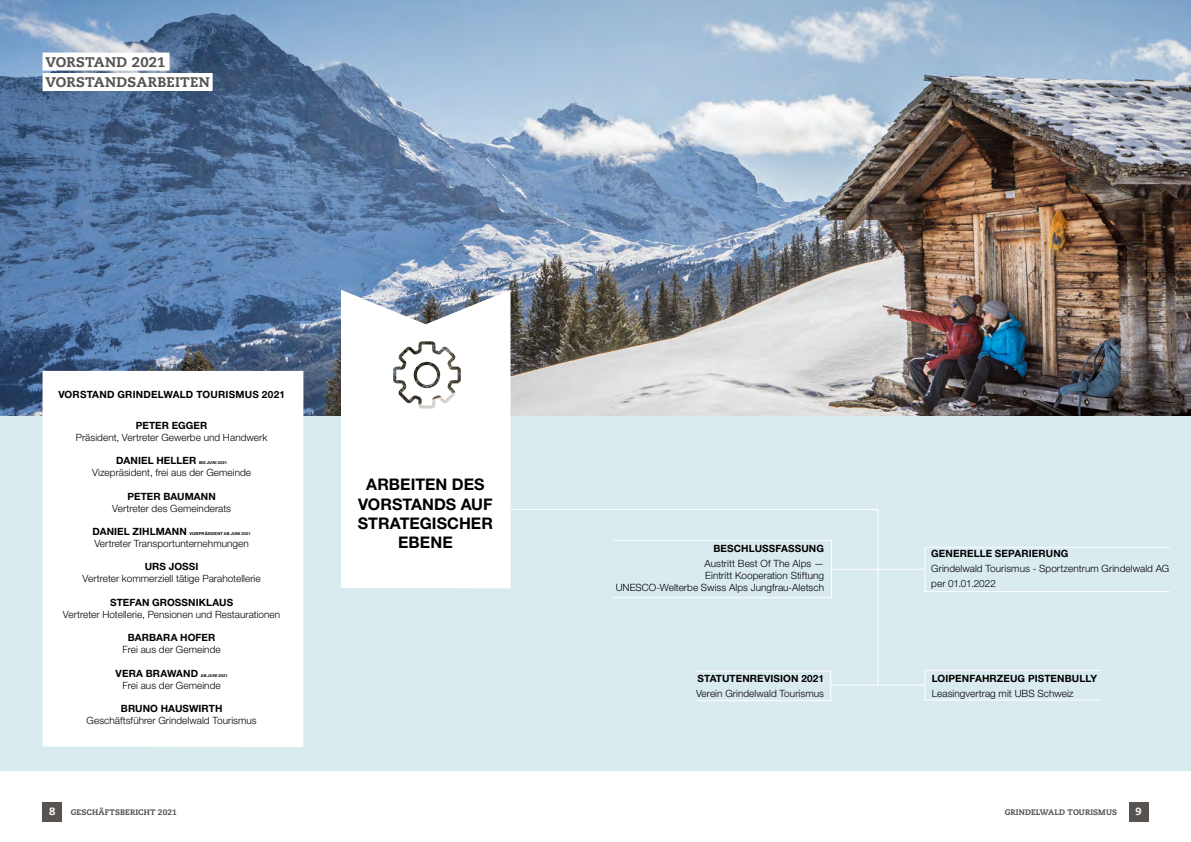
<style>
.page{position:relative;width:1191px;height:842px;background:#fff}
.page>*{position:absolute;margin:0;border:0;box-sizing:border-box;transform-origin:0 0}
.t1{font:700 16px/19.2px "Helvetica Neue LT Std";color:#000;text-align:center}
.t2{font:800 14px/20.5px "Caecilia LT Std";letter-spacing:.02em;color:#575351}
.t3{font:800 10.5px "Caecilia LT Std";color:#fff}
.t4{font:300 10px/12px "Helvetica Neue LT Std";letter-spacing:.005em;color:#000;text-align:right}
.t5{font:700 10px "Helvetica Neue LT Std";letter-spacing:.01em;color:#000}
.t6{font:800 8px "Caecilia LT Std";letter-spacing:.015em;color:#575351}
.t7{font:700 4px "Helvetica Neue LT Std";letter-spacing:.03em;color:#000}
</style>
<div class="page">
<div style="left:1128px;top:802px;width:20px;height:20px;background:#575351"></div>
<div style="left:43px;top:802px;width:19px;height:20px;background:#575351"></div>
<img style="left:0;top:0;width:1191px;height:417px">
<div style="left:0;top:417px;width:1191px;height:354px;background:#daebef"></div>
<svg style="left:341px;top:290px;width:169px;height:298px;fill:#fff"></svg>
<div style="left:43px;top:371px;width:260px;height:376px;background:#fff"></div>
<hr style="left:503px;top:509px;width:375px;height:1px;background:#fff">
<hr style="left:877px;top:509px;width:1px;height:176px;background:#fff">
<hr style="left:831px;top:685px;width:93px;height:1px;background:#fff">
<hr style="left:830px;top:569px;width:95px;height:1px;background:#fff">
<div style="left:43px;top:53px;width:126px;height:18px;background:#fff"></div>
<div style="left:43px;top:73px;width:170px;height:18px;background:#fff"></div>
<div style="left:612px;top:540px;width:220px;height:58px;border:1px solid #fff"></div>
<div style="left:600px;top:545px;width:229px;height:49px;background:#daebef"></div>
<div style="left:694px;top:670px;width:137px;height:31px;border:1px solid #fff"></div>
<div style="left:621px;top:675px;width:208px;height:22px;background:#daebef"></div>
<div style="left:924px;top:670px;width:176px;height:30px;border:1px solid #fff"></div>
<div style="left:924px;top:547px;width:246px;height:45px;border:1px solid #fff"></div>
<h2 class="t2" style="left:45px;top:52px;width:166px">VORSTAND 2021<br>VORSTANDSARBEITEN</h2>
<p class="t5" style="left:58px;top:388px;width:228px">VORSTAND GRINDELWALD TOURISMUS 2021</p>
<p class="t5" style="left:136px;top:419px;width:73px">PETER EGGER</p>
<p class="t4" style="left:76px;top:431px;width:193px">Präsident, Vertreter Gewerbe und Handwerk</p>
<p class="t5" style="left:116px;top:455px;width:81px">DANIEL HELLER</p>
<p class="t7" style="left:199px;top:460px;width:29px">BIS JUNI 2021</p>
<p class="t4" style="left:92px;top:467px;width:160px">Vizepräsident, frei aus der Gemeinde</p>
<p class="t5" style="left:127px;top:490px;width:90px">PETER BAUMANN</p>
<p class="t4" style="left:112px;top:502px;width:120px">Vertreter des Gemeinderats</p>
<p class="t5" style="left:93px;top:525px;width:96px">DANIEL ZIHLMANN</p>
<p class="t7" style="left:190px;top:531px;width:63px">VIZEPRÄSIDENT AB JUNI 2021</p>
<p class="t4" style="left:94px;top:537px;width:156px">Vertreter Transportunternehmungen</p>
<p class="t5" style="left:145px;top:561px;width:55px">URS JOSSI</p>
<p class="t4" style="left:83px;top:573px;width:180px">Vertreter kommerziell tätige Parahotellerie</p>
<p class="t5" style="left:110px;top:596px;width:125px">STEFAN GROSSNIKLAUS</p>
<p class="t4" style="left:63px;top:608px;width:219px">Vertreter Hotellerie, Pensionen und Restaurationen</p>
<p class="t5" style="left:128px;top:631px;width:89px">BARBARA HOFER</p>
<p class="t4" style="left:123px;top:643px;width:100px">Frei aus der Gemeinde</p>
<p class="t5" style="left:116px;top:667px;width:84px">VERA BRAWAND</p>
<p class="t7" style="left:201px;top:673px;width:28px">AB JUNI 2021</p>
<p class="t4" style="left:123px;top:679px;width:100px">Frei aus der Gemeinde</p>
<p class="t5" style="left:121px;top:702px;width:103px">BRUNO HAUSWIRTH</p>
<p class="t4" style="left:86px;top:714px;width:172px">Geschäftsführer Grindelwald Tourismus</p>
<h1 class="t1" style="left:358px;top:475px;width:137px">ARBEITEN DES<br>VORSTANDS AUF<br>STRATEGISCHER<br>EBENE</h1>
<p class="t5" style="left:713px;top:542px;width:112px">BESCHLUSSFASSUNG</p>
<p class="t4" style="left:615px;top:557px;width:210px">Austritt Best Of The Alps —<br>Eintritt Kooperation Stiftung<br>UNESCO-Welterbe Swiss Alps Jungfrau-Aletsch</p>
<p class="t5" style="left:697px;top:672px;width:128px">STATUTENREVISION 2021</p>
<p class="t4" style="left:696px;top:687px;width:129px">Verein Grindelwald Tourismus</p>
<p class="t5" style="left:931px;top:547px;width:139px">GENERELLE SEPARIERUNG</p>
<p class="t4" style="left:931px;top:561px;width:239px;line-height:14.8px;text-align:left">Grindelwald Tourismus - Sportzentrum Grindelwald AG per 01.01.2022</p>
<p class="t5" style="left:931px;top:672px;width:167px">LOIPENFAHRZEUG PISTENBULLY</p>
<p class="t4" style="left:931px;top:687px;width:143px">Leasingvertrag mit UBS Schweiz</p>
<p class="t3" style="left:49px;top:805px;width:8px">8</p>
<p class="t6" style="left:71px;top:807px;width:108px">GESCHÄFTSBERICHT 2021</p>
<p class="t6" style="left:1004px;top:807px;width:114px">GRINDELWALD TOURISMUS</p>
<p class="t3" style="left:1135px;top:805px;width:8px">9</p>
</div>
